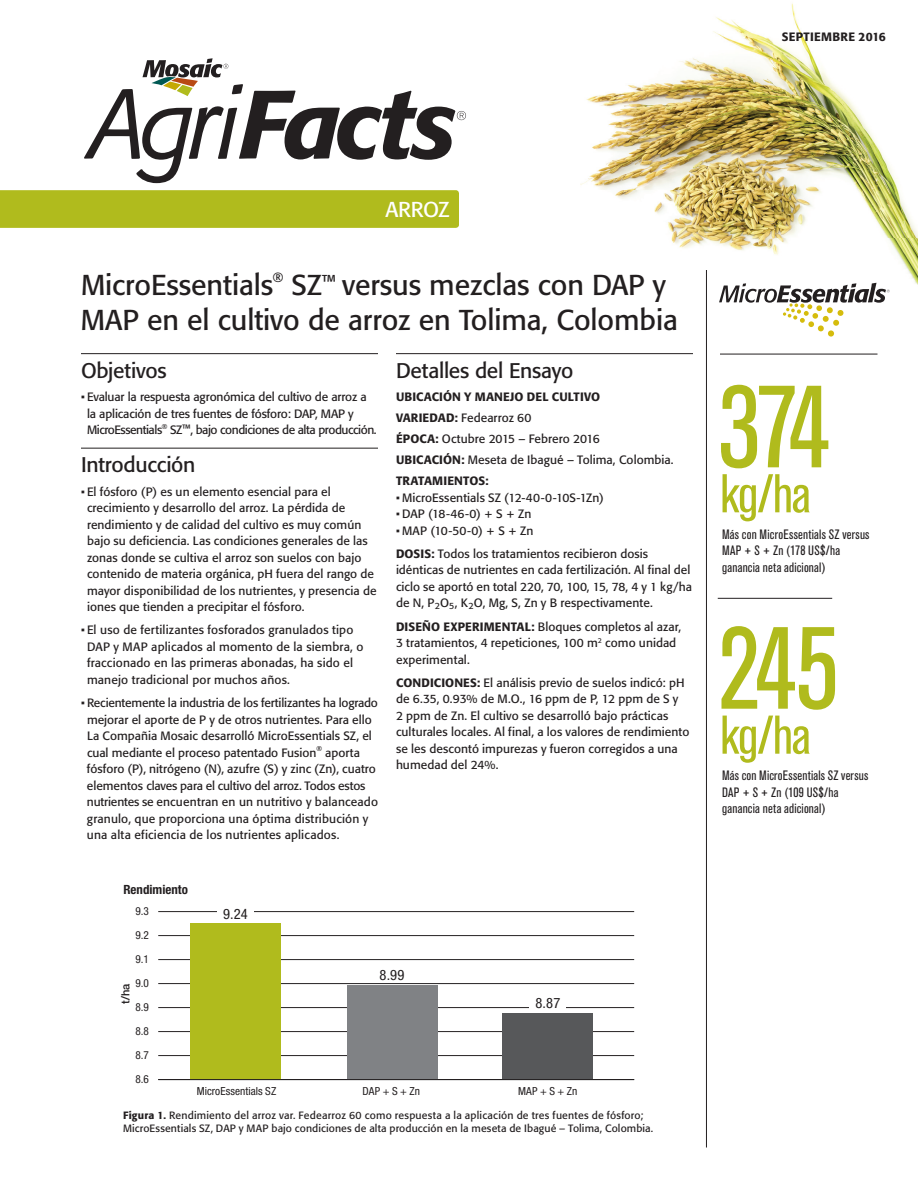
<style>
.page{position:relative;width:918px;height:1188px;background:#fff}
.page>*{position:absolute;margin:0;border:0;box-sizing:border-box;transform-origin:0 0}
.t1{font:condensed 115.5px "Akzidenz Grotesk Pro";letter-spacing:-.05em;color:#b0bb1d}
.t2{font:condensed 54px "Akzidenz Grotesk Pro";letter-spacing:-.025em;color:#b0bb1d}
.t3{font:28.5px/34.5px "Formata";letter-spacing:-.005em;color:#231f20}
.t4{font:21.3px "Formata";letter-spacing:-.02em;color:#fff}
.t5{font:21px "Formata";letter-spacing:-.01em;color:#231f20}
.t6{font:condensed 14.25px "Helvetica Neue LT Std";color:#231f20}
.t7{font:condensed 13.5px/16.5px "Akzidenz Grotesk Pro";letter-spacing:.015em;color:#231f20}
.t8{font:13.35px "Formata";color:#231f20}
.t9{font:700 condensed 12.75px "Helvetica Neue LT Std";color:#231f20}
.t10{font:12px/16.5px "Formata";letter-spacing:.005em;color:#231f20}
.t11{font:12px/16.5px "Formata";letter-spacing:-.015em;color:#231f20}
.t12{font:12px "Formata";letter-spacing:-.035em;color:#231f20}
.t13{font:500 12px "Formata";letter-spacing:.025em;color:#231f20}
.t14{font:500 11.25px "Helvetica Neue LT Std";color:#231f20}
.t15{font:condensed 11.1px/24px "Helvetica Neue LT Std";letter-spacing:.005em;color:#231f20;text-align:justify}
.t16{font:10.5px/12.8px "Formata";letter-spacing:.015em;color:#231f20}
.t17{font:7.05px "Formata";color:#231f20}
.s1{font-weight:500}
</style>
<div class="page">
<svg style="left:84px;top:58px;width:382px;height:125px"></svg>
<img style="left:580px;top:3px;width:338px;height:282px">
<hr style="left:81px;top:353px;width:297px;height:1px;background:#231f20">
<hr style="left:81px;top:448px;width:297px;height:1px;background:#231f20">
<hr style="left:396px;top:353px;width:297px;height:1px;background:#231f20">
<hr style="left:158px;top:911px;width:476px;height:1px;background:#231f20">
<hr style="left:158px;top:935px;width:476px;height:1px;background:#231f20">
<hr style="left:158px;top:959px;width:476px;height:1px;background:#231f20">
<hr style="left:158px;top:983px;width:476px;height:1px;background:#231f20">
<hr style="left:158px;top:1007px;width:476px;height:1px;background:#231f20">
<hr style="left:158px;top:1031px;width:476px;height:1px;background:#231f20">
<hr style="left:158px;top:1055px;width:476px;height:1px;background:#231f20">
<div style="left:217px;top:901px;width:37px;height:14px;background:#fff"></div>
<div style="left:529px;top:1001px;width:37px;height:10px;background:#fff"></div>
<div style="left:190px;top:923px;width:91px;height:157px;background:#b0bb1d"></div>
<div style="left:347px;top:985px;width:90px;height:94px;background:#808285"></div>
<div style="left:503px;top:1013px;width:90px;height:67px;background:#57585a"></div>
<hr style="left:158px;top:1079px;width:476px;height:1px;background:#231f20">
<hr style="left:718px;top:598px;width:114px;height:1px;background:#231f20">
<div style="left:0;top:190px;width:459px;height:38px;background:#b0bb1d"></div>
<div style="left:828px;top:330px;width:6px;height:7px;background:#d5bc0c;border-radius:50%"></div>
<svg style="left:719px;top:283px;width:171px;height:48px"></svg>
<hr style="left:706px;top:270px;width:1px;height:878px;background:#231f20">
<hr style="left:720px;top:354px;width:158px;height:1px;background:#231f20">
<p class="t13" style="left:782px;top:29px;width:106px">SEPTIEMBRE 2016</p>
<h3 class="t4" style="left:385px;top:197px;width:66px">ARROZ</h3>
<h3 class="t3" style="left:81px;top:268px;width:194px">MicroEssentials</h3>
<p class="t8" style="left:273px;top:269px;width:12px">®</p>
<h3 class="t3" style="left:81px;top:268px;width:599px;text-indent:211px">SZ<sup>™</sup> versus mezclas con DAP y<br>MAP en el cultivo de arroz en Tolima, Colombia</h3>
<h3 class="t5" style="left:81px;top:358px;width:87px">Objetivos</h3>
<p class="t11" style="left:87px;top:389px;width:281px;text-indent:-6px">• Evaluar la respuesta agronómica del cultivo de arroz a la aplicación de tres fuentes de fósforo: DAP, MAP y<br>MicroEssentials</p>
<h3 class="t5" style="left:396px;top:358px;width:179px">Detalles del Ensayo</h3>
<p class="t10" style="left:396px;top:386px;width:279px;line-height:21px"><span class="s1">UBICACIÓN Y MANEJO DEL CULTIVO<br>VARIEDAD:</span> Fedearroz 60<br><span class="s1">ÉPOCA:</span> Octubre 2015 – Febrero 2016<br><span class="s1">UBICACIÓN:</span> Meseta de Ibagué – Tolima, Colombia.<br><span class="s1">TRATAMIENTOS:</span></p>
<p class="t10" style="left:396px;top:489px;width:209px">• MicroEssentials SZ (12-40-0-10S-1Zn)</p>
<p class="t10" style="left:396px;top:506px;width:137px">• DAP (18-46-0) + S + Zn</p>
<p class="t10" style="left:396px;top:519px;width:254px;line-height:23.2px">• MAP (10-50-0) + S + Zn<br><span class="s1">DOSIS:</span> Todos los tratamientos recibieron dosis</p>
<p class="t10" style="left:396px;top:562px;width:298px">idénticas de nutrientes en cada fertilización. Al final del ciclo se aportó en total 220, 70, 100, 15, 78, 4 y 1 kg/ha de N, P<sub>2</sub>O<sub>5</sub>, K<sub>2</sub>O, Mg, S, Zn y B respectivamente.</p>
<p class="t10" style="left:396px;top:618px;width:287px"><span class="s1">DISEÑO EXPERIMENTAL:</span> Bloques completos al azar,<br>3 tratamientos, 4 repeticiones, 100 m<sup>2</sup> como unidad experimental.</p>
<p class="t10" style="left:396px;top:674px;width:295px"><span class="s1">CONDICIONES:</span> El análisis previo de suelos indicó: pH de 6.35, 0.93% de M.O., 16 ppm de P, 12 ppm de S y<br>2 ppm de Zn. El cultivo se desarrolló bajo prácticas culturales locales. Al final, a los valores de rendimiento se les descontó impurezas y fueron corregidos a una humedad del 24%.</p>
<p class="t17" style="left:162px;top:422px;width:7px">®</p>
<p class="t12" style="left:170px;top:423px;width:208px">SZ™, bajo condiciones de alta producción.</p>
<h3 class="t5" style="left:81px;top:452px;width:116px">Introducción</h3>
<p class="t10" style="left:87px;top:483px;width:291px;text-indent:-6px">• El fósforo (P) es un elemento esencial para el crecimiento y desarrollo del arroz. La pérdida de rendimiento y de calidad del cultivo es muy común bajo su deficiencia. Las condiciones generales de las zonas donde se cultiva el arroz son suelos con bajo contenido de materia orgánica, pH fuera del rango de mayor disponibilidad de los nutrientes, y presencia de iones que tienden a precipitar el fósforo.</p>
<p class="t10" style="left:87px;top:622px;width:278px;text-indent:-6px">• El uso de fertilizantes fosforados granulados tipo DAP y MAP aplicados al momento de la siembra, o fraccionado en las primeras abonadas, ha sido el manejo tradicional por muchos años.</p>
<p class="t10" style="left:87px;top:695px;width:292px;text-indent:-6px">• Recientemente la industria de los fertilizantes ha logrado mejorar el aporte de P y de otros nutrientes. Para ello La Compañia Mosaic desarrolló MicroEssentials SZ, el cual mediante el proceso patentado Fusion</p>
<p class="t17" style="left:316px;top:744px;width:7px">®</p>
<p class="t10" style="left:87px;top:744px;width:293px;text-indent:238px">aporta fósforo (P), nitrógeno (N), azufre (S) y zinc (Zn), cuatro elementos claves para el cultivo del arroz. Todos estos nutrientes se encuentran en un nutritivo y balanceado granulo, que proporciona una óptima distribución y una alta eficiencia de los nutrientes aplicados.</p>
<p class="t9" style="left:123px;top:882px;width:66px">Rendimiento</p>
<p class="t15" style="left:135px;top:899px;width:15px">9.3<br>9.2<br>9.1<br>9.0<br>8.9<br>8.8<br>8.7<br>8.6</p>
<p class="t14" style="left:119px;top:1004px;width:22px;rotate:-90deg">t/ha</p>
<p class="t6" style="left:223px;top:906px;width:26px">9.24</p>
<p class="t6" style="left:380px;top:966px;width:26px">8.99</p>
<p class="t6" style="left:536px;top:995px;width:26px">8.87</p>
<p class="t15" style="left:197px;top:1079px;width:81px">MicroEssentials SZ</p>
<p class="t15" style="left:363px;top:1079px;width:59px">DAP + S + Zn</p>
<p class="t15" style="left:518px;top:1079px;width:61px">MAP + S + Zn</p>
<p class="t16" style="left:123px;top:1109px;width:532px"><span class="s1">Figura 1.</span> Rendimiento del arroz var. Fedearroz 60 como respuesta a la aplicación de tres fuentes de fósforo;<br>MicroEssentials SZ, DAP y MAP bajo condiciones de alta producción en la meseta de Ibagué – Tolima, Colombia.</p>
<h1 class="t1" style="left:718px;top:352px;width:115px">374</h1>
<h2 class="t2" style="left:720px;top:458px;width:92px">kg/ha</h2>
<p class="t7" style="left:722px;top:526px;width:149px">Más con MicroEssentials SZ versus<br>MAP + S + Zn (178 US$/ha ganancia neta adicional)</p>
<h1 class="t1" style="left:718px;top:593px;width:123px">245</h1>
<h2 class="t2" style="left:720px;top:700px;width:92px">kg/ha</h2>
<p class="t7" style="left:722px;top:767px;width:148px">Más con MicroEssentials SZ versus<br>DAP + S + Zn (109 US$/ha ganancia neta adicional)</p>
</div>
